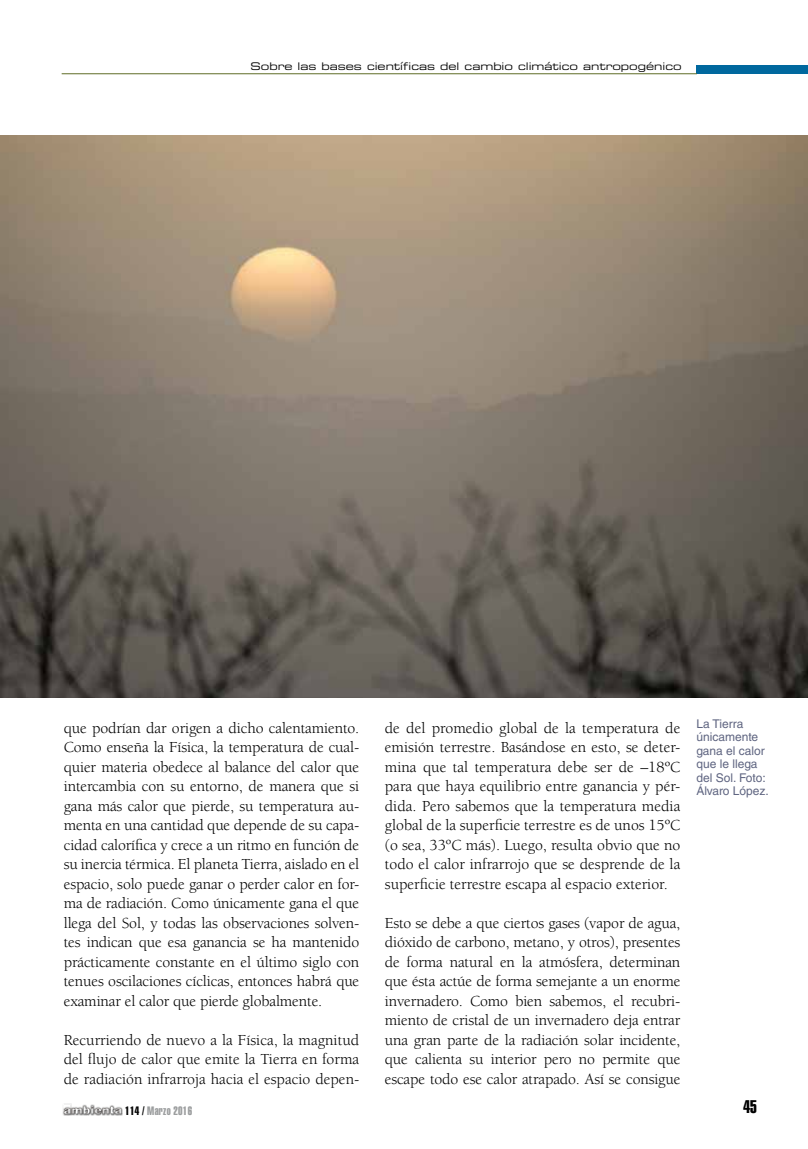
<style>
.page{position:relative;width:808px;height:1149px;background:#fff}
.page>*{position:absolute;margin:0;border:0;box-sizing:border-box;transform-origin:0 0}
.t1{font:18px "Helvetica LT Std Extra Comp";color:#000}
.t2{font:15.75px/19.5px "Berkeley Std";letter-spacing:-.01em;color:#000;text-align:justify}
.t3{font:12px/13.5px "Helvetica LT Std";color:#5f6581}
.t4{font:12px "Helvetica LT Std Extra Comp";letter-spacing:.025em;color:#9c9e9f}
.t5{font:10.5px "Eurostile LT Std Ex 2";color:#000}
.s1{color:#000}
</style>
<div class="page">
<div style="left:696px;top:65px;width:112px;height:9px;background:#00689e"></div>
<hr style="left:62px;top:73px;width:635px;height:1px;background:#5f6d27">
<img style="left:62px;top:1103px;width:61px;height:13px">
<img style="left:0;top:135px;width:808px;height:562px">
<p class="t5" style="left:250px;top:59px;width:433px">Sobre las bases científicas del cambio climático antropogénico</p>
<p class="t2" style="left:64px;top:718px;width:297px">que podrían dar origen a dicho calentamiento.<br>Como enseña la Física, la temperatura de cual&shy;quier materia obedece al balance del calor que intercambia con su entorno, de manera que si gana más calor que pierde, su temperatura au&shy;menta en una cantidad que depende de su capa&shy;cidad calorífica y crece a un ritmo en función de su inercia térmica. El planeta Tierra, aislado en el espacio, solo puede ganar o perder calor en for&shy;ma de radiación. Como únicamente gana el que llega del Sol, y todas las observaciones solven&shy;tes indican que esa ganancia se ha mantenido prácticamente constante en el último siglo con tenues oscilaciones cíclicas, entonces habrá que examinar el calor que pierde globalmente.</p>
<p class="t2" style="left:64px;top:1030px;width:297px">Recurriendo de nuevo a la Física, la magnitud del flujo de calor que emite la Tierra en forma de radiación infrarroja hacia el espacio depen-</p>
<p class="t2" style="left:385px;top:718px;width:297px">de del promedio global de la temperatura de emisión terrestre. Basándose en esto, se deter&shy;mina que tal temperatura debe ser de –18ºC para que haya equilibrio entre ganancia y pér&shy;dida. Pero sabemos que la temperatura media global de la superficie terrestre es de unos 15ºC (o sea, 33ºC más). Luego, resulta obvio que no todo el calor infrarrojo que se desprende de la superficie terrestre escapa al espacio exterior.</p>
<p class="t2" style="left:385px;top:913px;width:297px">Esto se debe a que ciertos gases (vapor de agua, dióxido de carbono, metano, y otros), presentes de forma natural en la atmósfera, determinan que ésta actúe de forma semejante a un enorme invernadero. Como bien sabemos, el recubri&shy;miento de cristal de un invernadero deja entrar una gran parte de la radiación solar incidente, que calienta su interior pero no permite que escape todo ese calor atrapado. Así se consigue</p>
<p class="t3" style="left:696px;top:716px;width:74px">La Tierra únicamente gana el calor que le llega del Sol. Foto:<br>Álvaro López.</p>
<p class="t4" style="left:125px;top:1103px;width:68px"><span class="s1">114 /</span> Marzo 2016</p>
<p class="t1" style="left:744px;top:1095px;width:15px">45</p>
</div>
